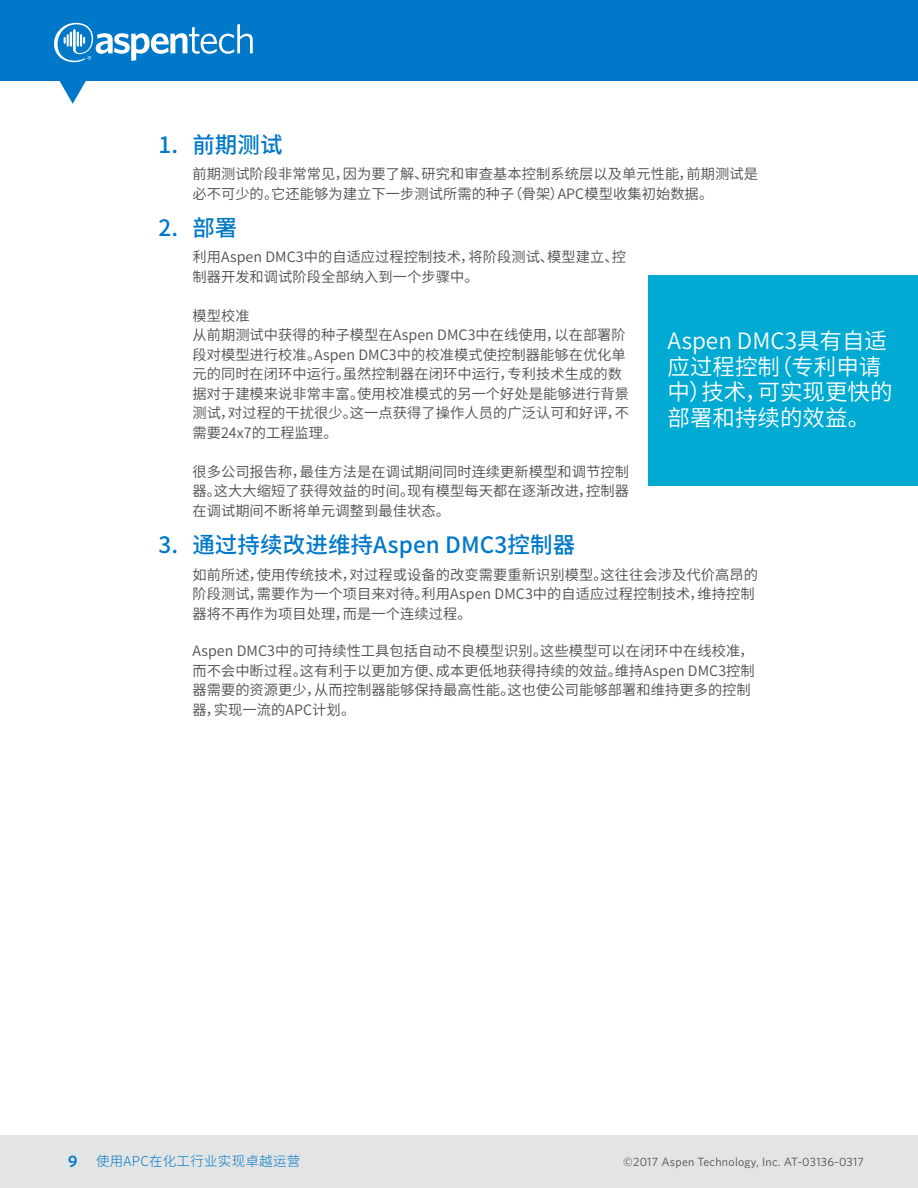
<style>
.page{position:relative;width:918px;height:1188px;background:#fff}
.page>*{position:absolute;margin:0;border:0;box-sizing:border-box;transform-origin:0 0}
.t1{font:22.5px/25.5px "Source Han Sans CN";color:#fff}
.t2{font:500 22.5px "Source Han Sans CN";letter-spacing:.005em;color:#0078c9}
.t3{font:14.25px/19.5px "Source Han Sans CN";letter-spacing:.005em;color:#4d4e53}
.t4{font:300 13.5px "Source Han Sans CN";letter-spacing:.02em;color:#0078c9}
.t5{font:12px "Whitney";letter-spacing:.02em;color:#4d4e53}
.s1{font-family:"Whitney";font-weight:600;font-size:16.5px}
</style>
<div class="page">
<div style="left:0;top:1135px;width:918px;height:53px;background:#e3e4e4"></div>
<div style="left:0;top:0;width:918px;height:81px;background:#0078c9"></div>
<svg style="left:54px;top:23px;width:199px;height:81px"></svg>
<div style="left:648px;top:275px;width:270px;height:211px;background:#00aad2"></div>
<h1 class="t2" style="left:159px;top:132px;width:126px">1. 前期测试</h1>
<p class="t3" style="left:192px;top:165px;width:567px">前期测试阶段非常常见，因为要了解、研究和审查基本控制系统层以及单元性能，前期测试是必不可少的。它还能够为建立下一步测试所需的种子（骨架）APC模型收集初始数据。</p>
<h1 class="t2" style="left:159px;top:215px;width:80px">2. 部署</h1>
<p class="t3" style="left:192px;top:248px;width:435px">利用Aspen DMC3中的自适应过程控制技术，将阶段测试、模型建立、控制器开发和调试阶段全部纳入到一个步骤中。</p>
<p class="t3" style="left:192px;top:306px;width:438px">模型校准<br>从前期测试中获得的种子模型在Aspen DMC3中在线使用，以在部署阶段对模型进行校准。Aspen DMC3中的校准模式使控制器能够在优化单元的同时在闭环中运行。虽然控制器在闭环中运行，专利技术生成的数据对于建模来说非常丰富。使用校准模式的另一个好处是能够进行背景测试，对过程的干扰很少。这一点获得了操作人员的广泛认可和好评，不需要24x7的工程监理。</p>
<p class="t3" style="left:192px;top:462px;width:438px;text-align:justify">很多公司报告称，最佳方法是在调试期间同时连续更新模型和调节控制器。这大大缩短了获得效益的时间。现有模型每天都在逐渐改进，控制器在调试期间不断将单元调整到最佳状态。</p>
<h1 class="t2" style="left:159px;top:533px;width:418px">3. 通过持续改进维持Aspen DMC3控制器</h1>
<p class="t3" style="left:192px;top:565px;width:567px">如前所述，使用传统技术，对过程或设备的改变需要重新识别模型。这往往会涉及代价高昂的阶段测试，需要作为一个项目来对待。利用Aspen DMC3中的自适应过程控制技术，维持控制器将不再作为项目处理，而是一个连续过程。</p>
<p class="t3" style="left:192px;top:642px;width:564px">Aspen DMC3中的可持续性工具包括自动不良模型识别。这些模型可以在闭环中在线校准，而不会中断过程。这有利于以更加方便、成本更低地获得持续的效益。维持Aspen DMC3控制器需要的资源更少，从而控制器能够保持最高性能。这也使公司能够部署和维持更多的控制器，实现一流的APC计划。</p>
<h1 class="t1" style="left:668px;top:329px;width:226px">Aspen DMC3具有自适应过程控制（专利申请中）技术，可实现更快的部署和持续的效益。</h1>
<p class="t4" style="left:68px;top:1154px;width:234px"><span class="s1">9</span> 使用APC在化工行业实现卓越运营</p>
<p class="t5" style="left:623px;top:1154px;width:242px">©2017 Aspen Technology, Inc. AT-03136-0317</p>
</div>
